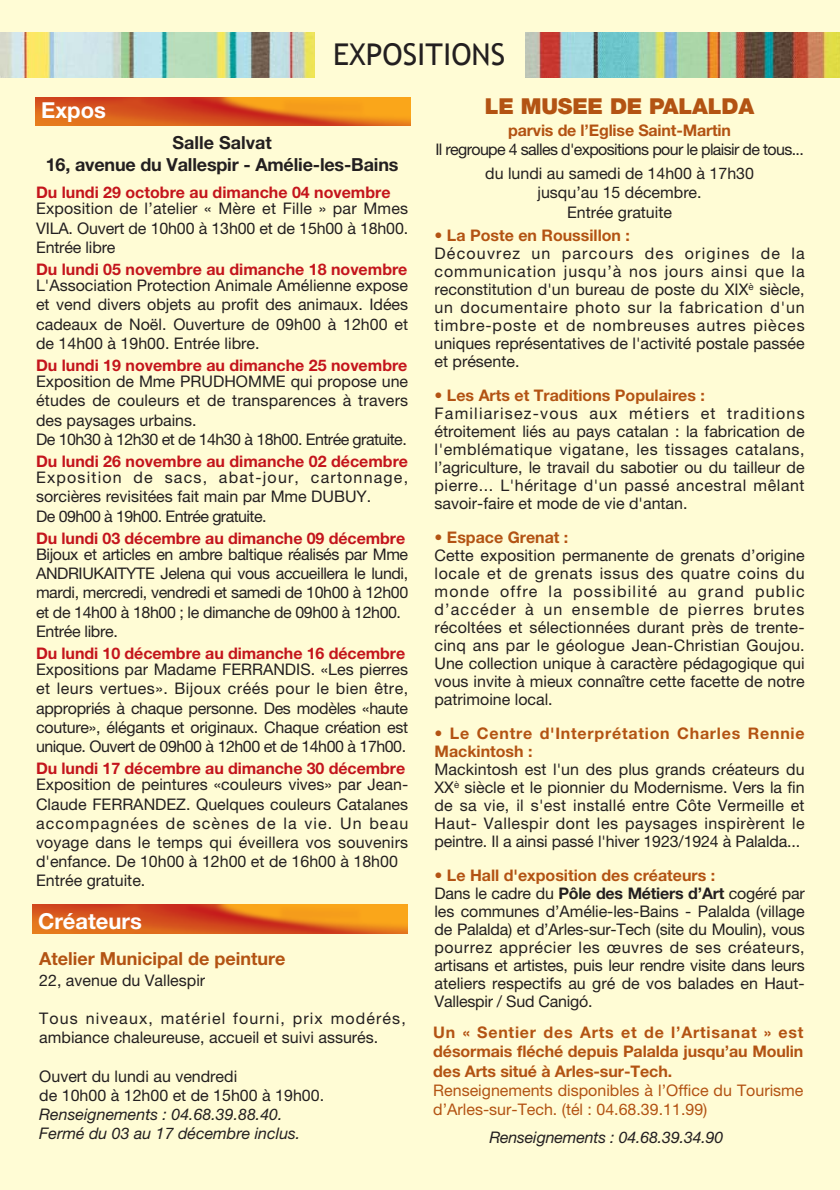
<style>
.page{position:relative;width:840px;height:1190px;background:#fffcd5}
.page>*{position:absolute;margin:0;border:0;box-sizing:border-box;transform-origin:0 0}
.t1{font:30px "Trebuchet MS";color:#231f20}
.t2{font:900 22px "Helvetica Neue";letter-spacing:-.01em;color:#b35313}
.t3{font:700 22px "Helvetica Neue";color:#fff}
.t4{font:700 18px/21.6px "Helvetica Neue";letter-spacing:-.01em;color:#231f20;text-align:center}
.t5{font:700 18px "Helvetica Neue";color:#b35313}
.t6{font:16px/18px "Helvetica Neue";color:#231f20;text-align:justify}
.t7{font:700 16px "Helvetica Neue";color:#c4151c}
.t8{font:700 16px/19.2px "Helvetica Neue";color:#b35313;text-align:justify}
.t9{font:16px/19.2px "Helvetica Neue";letter-spacing:-.025em;color:#231f20}
.t10{font:italic 16px/19.2px "Helvetica Neue";color:#231f20}
.t11{font:16px/19.2px "Helvetica Neue";color:#b35313}
.t12{font:16px "Helvetica Neue";letter-spacing:-.04em;color:#231f20}
.t13{font:700 16px/18px "Helvetica Neue";letter-spacing:.05em;color:#b35313}
.s1{font-weight:700;color:#b35313}
.s2{font-weight:700}
</style>
<div class="page">
<img style="left:0;top:33px;width:840px;height:45px">
<div style="left:315px;top:31px;width:210px;height:51px;background:#fffcd5"></div>
<img style="left:35px;top:97px;width:375px;height:29px">
<img style="left:32px;top:905px;width:376px;height:28px">
<h1 class="t1" style="left:333px;top:37px;width:174px">EXPOSITIONS</h1>
<h2 class="t3" style="left:41px;top:102px;width:66px">Expos</h2>
<p class="t4" style="left:46px;top:134px;width:354px">Salle Salvat<br>16, avenue du Vallespir - Amélie-les-Bains</p>
<p class="t7" style="left:36px;top:187px;width:356px">Du lundi 29 octobre au dimanche 04 novembre</p>
<p class="t6" style="left:36px;top:201px;width:374px;line-height:19.2px">Exposition de l’atelier « Mère et Fille » par Mmes VILA. Ouvert de 10h00 à 13h00 et de 15h00 à 18h00.<br>Entrée libre</p>
<p class="t7" style="left:36px;top:263px;width:373px">Du lundi 05 novembre au dimanche 18 novembre</p>
<p class="t6" style="left:36px;top:278px;width:374px;line-height:19.2px">L'Association Protection Animale Amélienne expose et vend divers objets au profit des animaux. Idées cadeaux de Noël. Ouverture de 09h00 à 12h00 et de 14h00 à 19h00. Entrée libre.</p>
<p class="t7" style="left:36px;top:359px;width:373px">Du lundi 19 novembre au dimanche 25 novembre</p>
<p class="t6" style="left:36px;top:374px;width:374px;line-height:19.2px;text-align:left">Exposition de Mme PRUDHOMME qui propose une études de couleurs et de transparences à travers des paysages urbains.<br>De 10h30 à 12h30 et de 14h30 à 18h00. Entrée gratuite.</p>
<p class="t7" style="left:36px;top:455px;width:374px">Du lundi 26 novembre au dimanche 02 décembre</p>
<p class="t6" style="left:36px;top:470px;width:374px;line-height:19.2px;text-align:left">Exposition de sacs, abat-jour, cartonnage, sorcières revisitées fait main par Mme DUBUY.<br>De 09h00 à 19h00. Entrée gratuite.</p>
<p class="t7" style="left:36px;top:532px;width:371px">Du lundi 03 décembre au dimanche 09 décembre</p>
<p class="t9" style="left:36px;top:546px;width:374px">Bijoux et articles en ambre baltique réalisés par Mme ANDRIUKAITYTE Jelena qui vous accueillera le lundi, mardi, mercredi, vendredi et samedi de 10h00 à 12h00 et de 14h00 à 18h00 ; le dimanche de 09h00 à 12h00.<br>Entrée libre.</p>
<p class="t7" style="left:36px;top:647px;width:371px">Du lundi 10 décembre au dimanche 16 décembre</p>
<p class="t6" style="left:36px;top:662px;width:374px;line-height:19.2px">Expositions par Madame FERRANDIS. «Les pierres et leurs vertues». Bijoux créés pour le bien être, appropriés à chaque personne. Des modèles «haute couture», élégants et originaux. Chaque création est unique. Ouvert de 09h00 à 12h00 et de 14h00 à 17h00.</p>
<p class="t7" style="left:36px;top:763px;width:371px">Du lundi 17 décembre au dimanche 30 décembre</p>
<p class="t6" style="left:36px;top:777px;width:374px;line-height:19.2px;text-align:left">Exposition de peintures «couleurs vives» par Jean-Claude FERRANDEZ. Quelques couleurs Catalanes accompagnées de scènes de la vie. Un beau voyage dans le temps qui éveillera vos souvenirs d'enfance. De 10h00 à 12h00 et de 16h00 à 18h00<br>Entrée gratuite.</p>
<h2 class="t3" style="left:38px;top:913px;width:105px">Créateurs</h2>
<p class="t5" style="left:39px;top:953px;width:248px">Atelier Municipal de peinture</p>
<p class="t6" style="left:39px;top:973px;width:167px">22, avenue du Vallespir</p>
<p class="t6" style="left:39px;top:1010px;width:368px;line-height:19.2px">Tous niveaux, matériel fourni, prix modérés, ambiance chaleureuse, accueil et suivi assurés.</p>
<p class="t6" style="left:39px;top:1068px;width:286px;line-height:19.2px">Ouvert du lundi au vendredi<br>de 10h00 à 12h00 et de 15h00 à 19h00.</p>
<p class="t10" style="left:39px;top:1106px;width:263px">Renseignements : 04.68.39.88.40.<br>Fermé du 03 au 17 décembre inclus.</p>
<h2 class="t2" style="left:485px;top:98px;width:271px">LE MUSEE DE PALALDA</h2>
<p class="t8" style="left:508px;top:122px;width:224px">parvis de l’Eglise Saint-Martin</p>
<p class="t12" style="left:435px;top:144px;width:370px">Il regroupe 4 salles d'expositions pour le plaisir de tous...</p>
<p class="t6" style="left:485px;top:165px;width:270px;line-height:19.2px;text-align:center">du lundi au samedi de 14h00 à 17h30 jusqu’au 15 décembre.<br>Entrée gratuite</p>
<p class="t8" style="left:435px;top:227px;width:197px">• La Poste en Roussillon :</p>
<p class="t6" style="left:435px;top:246px;width:372px">Découvrez un parcours des origines de la communication jusqu’à nos jours ainsi que la reconstitution d'un bureau de poste du XIX<sup>è</sup> siècle, un documentaire photo sur la fabrication d'un timbre-poste et de nombreuses autres pièces uniques représentatives de l'activité postale passée et présente.</p>
<p class="t8" style="left:435px;top:387px;width:272px">• Les Arts et Traditions Populaires :</p>
<p class="t6" style="left:435px;top:406px;width:372px">Familiarisez-vous aux métiers et traditions étroitement liés au pays catalan : la fabrication de l'emblématique vigatane, les tissages catalans, l’agriculture, le travail du sabotier ou du tailleur de pierre... L'héritage d'un passé ancestral mêlant savoir-faire et mode de vie d'antan.</p>
<p class="t8" style="left:435px;top:529px;width:135px">• Espace Grenat :</p>
<p class="t6" style="left:435px;top:548px;width:372px">Cette exposition permanente de grenats d’origine locale et de grenats issus des quatre coins du monde offre la possibilité au grand public d’accéder à un ensemble de pierres brutes récoltées et sélectionnées durant près de trente&shy;cinq ans par le géologue Jean-Christian Goujou.<br>Une collection unique à caractère pédagogique qui vous invite à mieux connaître cette facette de notre patrimoine local.</p>
<p class="t13" style="left:435px;top:726px;width:372px">• Le Centre d'Interprétation Charles Rennie<br>Mackintosh :</p>
<p class="t6" style="left:435px;top:762px;width:372px">Mackintosh est l'un des plus grands créateurs du XX<sup>è</sup> siècle et le pionnier du Modernisme. Vers la fin de sa vie, il s'est installé entre Côte Vermeille et Haut- Vallespir dont les paysages inspirèrent le peintre. Il a ainsi passé l'hiver 1923/1924 à Palalda...</p>
<p class="t6" style="left:435px;top:868px;width:372px;text-align:left"><span class="s1">• Le Hall d'exposition des créateurs :<br></span>Dans le cadre du <span class="s2">Pôle des Métiers d’Art</span> cogéré par les communes d’Amélie-les-Bains - Palalda (village de Palalda) et d’Arles-sur-Tech (site du Moulin), vous pourrez apprécier les œuvres de ses créateurs, artisans et artistes, puis leur rendre visite dans leurs ateliers respectifs au gré de vos balades en Haut-Vallespir / Sud Canigó.</p>
<p class="t8" style="left:433px;top:1024px;width:372px">Un « Sentier des Arts et de l’Artisanat » est désormais fléché depuis Palalda jusqu’au Moulin des Arts situé à Arles-sur-Tech.</p>
<p class="t11" style="left:433px;top:1082px;width:372px">Renseignements disponibles à l’Office du Tourisme d’Arles-sur-Tech. (tél : 04.68.39.11.99)</p>
<p class="t10" style="left:489px;top:1129px;width:236px">Renseignements : 04.68.39.34.90</p>
</div>
